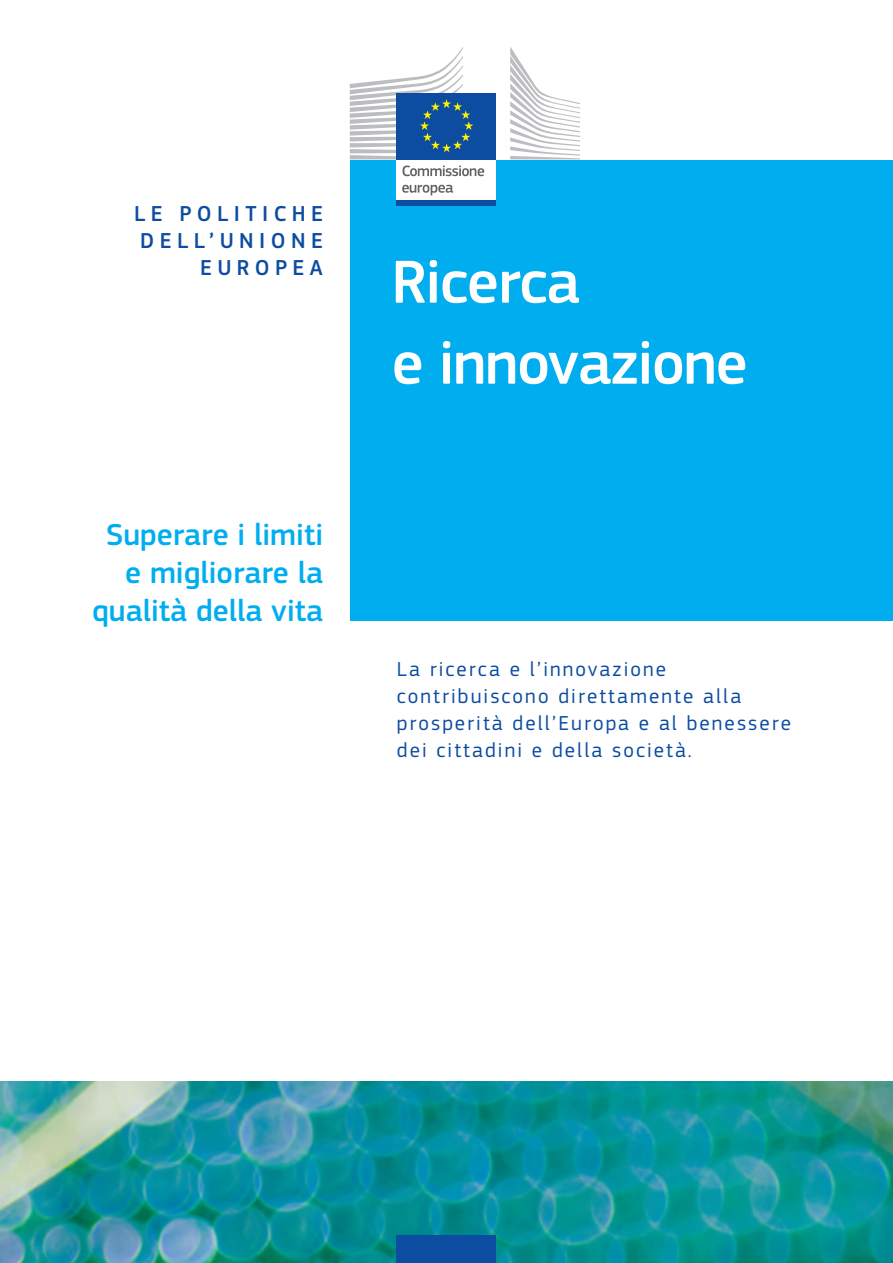
<style>
.page{position:relative;width:893px;height:1263px;background:#fff}
.page>*{position:absolute;margin:0;border:0;box-sizing:border-box;transform-origin:0 0}
.CV_Heading01{font:500 63px/81px "EC Square Sans Pro";letter-spacing:-.02em;color:#fff}
.CV_Heading02{font:500 31.5px/37.8px "EC Square Sans Pro";color:#00aeef;text-align:right}
.CV_Heading04{font:500 22.5px/27px "EC Square Sans Pro";letter-spacing:.24em;color:#0d4da1;text-align:right}
.CV_Heading03{font:21px/27px "EC Square Sans Pro";letter-spacing:.1em;color:#0d4da1}
</style>
<div class="page">
<div style="left:350px;top:160px;width:543px;height:461px;background:#00aeef"></div>
<img style="left:0;top:1081px;width:893px;height:182px">
<div style="left:397px;top:157px;width:99px;height:45px;background:#fff"></div>
<div style="left:397px;top:93px;width:99px;height:66px;background:#0d4da1"></div>
<svg style="left:350px;top:47px;width:123px;height:112px"></svg>
<div style="left:397px;top:200px;width:99px;height:6px;background:#0d4da1"></div>
<svg style="left:510px;top:47px;width:70px;height:112px"></svg>
<svg style="left:402px;top:165px;width:82px;height:11px"></svg>
<svg style="left:402px;top:185px;width:51px;height:10px"></svg>
<div style="left:397px;top:1236px;width:99px;height:27px;background:#0d4da1"></div>
<p class="CV_Heading04" style="left:134px;top:201px;width:190px">LE POLITICHE<br>DELL’UNIONE<br>EUROPEA</p>
<p class="CV_Heading02" style="left:92px;top:517px;width:232px">Superare i limiti e migliorare la qualità della vita</p>
<p class="CV_Heading01" style="left:392px;top:243px;width:357px">Ricerca<br>e innovazione</p>
<p class="CV_Heading03" style="left:397px;top:655px;width:396px">La ricerca e l’innovazione contribuiscono direttamente alla prosperità dell’Europa e al benessere dei cittadini e della società.</p>
</div>
